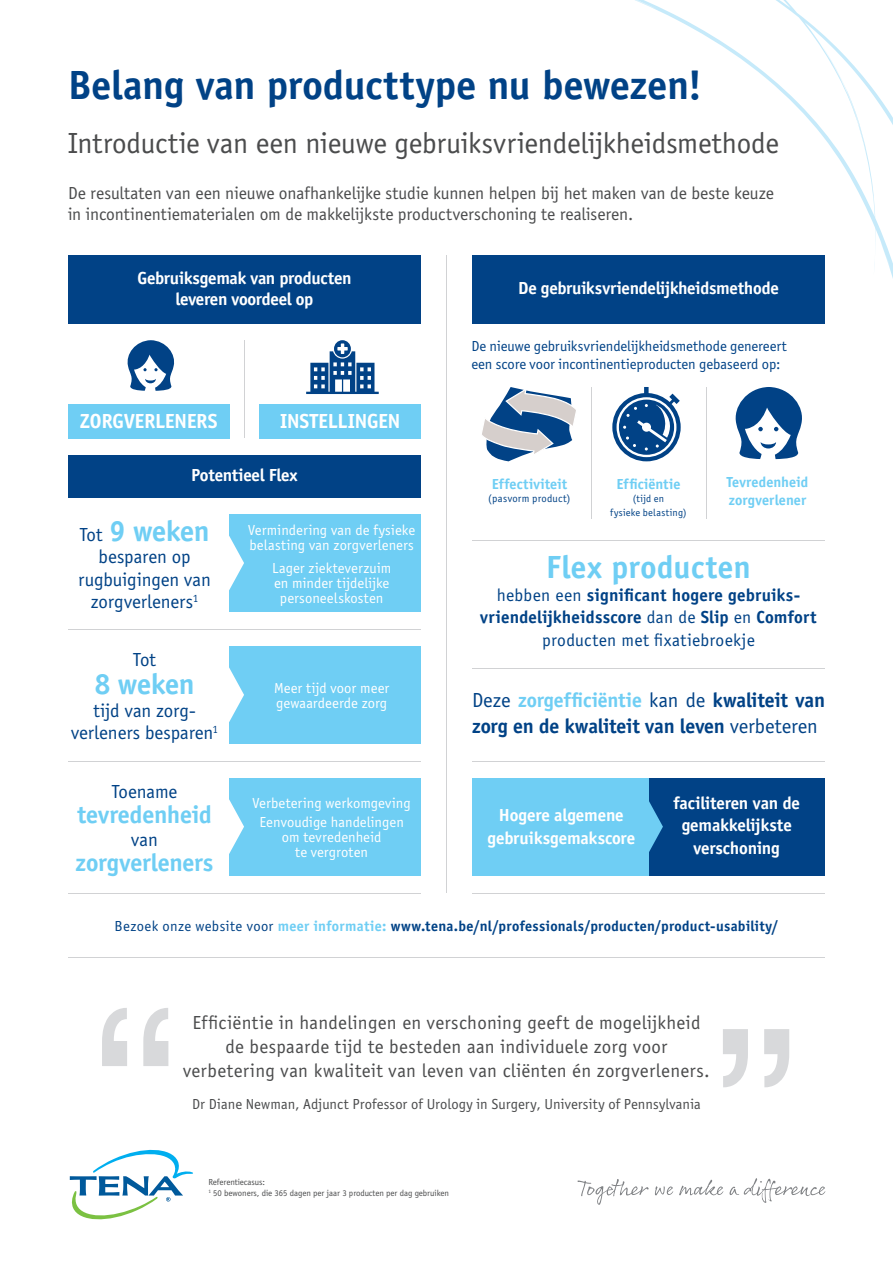
<style>
.page{position:relative;width:893px;height:1263px;background:#fff}
.page>*{position:absolute;margin:0;border:0;box-sizing:border-box;transform-origin:0 0}
.t1{font:700 42px "Officina Sans";color:#014286}
.t2{font:700 33px "Officina Sans";letter-spacing:.015em;color:#6fcef4}
.t3{font:30px "Officina Sans";letter-spacing:-.005em;color:#4b4c4d}
.t4{font:700 30px "Officina Sans";letter-spacing:-.01em;color:#6fcef4}
.t5{font:700 25.5px "Officina Sans";letter-spacing:-.005em;color:#6fcef4}
.t6{font:700 21px/25.5px "Officina Sans";letter-spacing:-.005em;color:#014286}
.t7{font:700 21px "Officina Sans";color:#fff}
.t8{font:19.5px/24px "Officina Sans";letter-spacing:.02em;color:#4b4c4d;text-align:center}
.t9{font:19.5px/22.5px "Officina Sans";letter-spacing:-.005em;color:#014286;text-align:center}
.t10{font:700 18px/22.5px "Officina Sans";letter-spacing:-.01em;color:#fff;text-align:center}
.t11{font:18px/21px "Officina Sans";color:#4b4c4d}
.t12{font:700 18px/22.5px "Officina Sans";letter-spacing:.015em;color:#014286;text-align:center}
.t13{font:15px/15px "Officina Sans";letter-spacing:.005em;color:#fff;text-align:center}
.t14{font:15px/18px "Officina Sans";letter-spacing:-.005em;color:#014286}
.t15{font:700 15px "Officina Sans";letter-spacing:.02em;color:#014286}
.t16{font:15px "Officina Sans";letter-spacing:.005em;color:#4b4c4d}
.t17{font:700 15px/18px "Officina Sans";letter-spacing:.005em;color:#6fcef4}
.t18{font:10.95px "Officina Sans";letter-spacing:.02em;color:#014286}
.t19{font:10.5px/13.5px "Officina Sans";letter-spacing:.025em;color:#014286;text-align:center}
.t20{font:9px/10.8px "Officina Sans";color:#4b4c4d}
.s1{font-weight:400;font-size:19.5px;color:#014286}
.s2{font-weight:400}
.s3{color:#6fcef4}
</style>
<div class="page">
<div style="left:68px;top:255px;width:353px;height:68px;background:#014286"></div>
<div style="left:68px;top:455px;width:353px;height:42px;background:#014286"></div>
<hr style="left:472px;top:540px;width:353px;height:1px;background:#d1d2d4">
<hr style="left:472px;top:668px;width:353px;height:1px;background:#d1d2d4">
<hr style="left:472px;top:761px;width:353px;height:1px;background:#d1d2d4">
<hr style="left:68px;top:893px;width:353px;height:1px;background:#d1d2d4">
<hr style="left:472px;top:893px;width:353px;height:1px;background:#d1d2d4">
<hr style="left:68px;top:957px;width:757px;height:1px;background:#d1d2d4">
<div style="left:68px;top:404px;width:162px;height:34px;background:#6fcef4"></div>
<div style="left:259px;top:404px;width:162px;height:34px;background:#6fcef4"></div>
<svg style="left:69px;top:1149px;width:124px;height:71px"></svg>
<hr style="left:446px;top:255px;width:1px;height:638px;background:#d1d2d4">
<hr style="left:244px;top:340px;width:1px;height:98px;background:#d1d2d4">
<hr style="left:68px;top:629px;width:353px;height:1px;background:#d1d2d4">
<hr style="left:68px;top:761px;width:353px;height:1px;background:#d1d2d4">
<hr style="left:591px;top:387px;width:1px;height:132px;background:#d1d2d4">
<hr style="left:706px;top:387px;width:1px;height:132px;background:#d1d2d4">
<svg style="left:127px;top:340px;width:48px;height:51px"></svg>
<svg style="left:735px;top:387px;width:67px;height:73px"></svg>
<svg style="left:612px;top:387px;width:69px;height:74px"></svg>
<svg style="left:723px;top:1029px;width:66px;height:58px"></svg>
<svg style="left:529px;top:0;width:364px;height:324px"></svg>
<svg style="left:577px;top:1179px;width:72px;height:26px"></svg>
<svg style="left:655px;top:1186px;width:18px;height:9px"></svg>
<svg style="left:679px;top:1179px;width:44px;height:16px"></svg>
<svg style="left:729px;top:1178px;width:96px;height:25px"></svg>
<div style="left:230px;top:778px;width:191px;height:98px;background:#6fcef4"></div>
<svg style="left:229px;top:799px;width:15px;height:55px"></svg>
<div style="left:230px;top:646px;width:191px;height:98px;background:#6fcef4"></div>
<svg style="left:229px;top:668px;width:15px;height:54px"></svg>
<div style="left:648px;top:778px;width:177px;height:98px;background:#014286"></div>
<div style="left:472px;top:778px;width:176px;height:98px;background:#6fcef4"></div>
<svg style="left:648px;top:799px;width:15px;height:55px"></svg>
<svg style="left:306px;top:340px;width:73px;height:54px"></svg>
<svg style="left:482px;top:387px;width:94px;height:74px"></svg>
<div style="left:472px;top:255px;width:353px;height:68px;background:#014286"></div>
<div style="left:230px;top:514px;width:191px;height:98px;background:#6fcef4"></div>
<svg style="left:229px;top:536px;width:15px;height:54px"></svg>
<svg style="left:102px;top:1008px;width:66px;height:58px"></svg>
<h1 class="t1" style="left:68px;top:60px;width:636px">Belang van producttype nu bewezen!</h1>
<h3 class="t3" style="left:68px;top:126px;width:712px">Introductie van een nieuwe gebruiksvriendelijkheidsmethode</h3>
<p class="t11" style="left:68px;top:183px;width:707px">De resultaten van een nieuwe onafhankelijke studie kunnen helpen bij het maken van de beste keuze in incontinentiematerialen om de makkelijkste productverschoning te realiseren.</p>
<p class="t10" style="left:138px;top:267px;width:215px;line-height:21px">Gebruiksgemak van producten leveren voordeel op</p>
<h3 class="t7" style="left:80px;top:408px;width:139px">ZORGVERLENERS</h3>
<h3 class="t7" style="left:280px;top:408px;width:122px">INSTELLINGEN</h3>
<p class="t10" style="left:191px;top:464px;width:108px">Potentieel Flex</p>
<h3 class="t4" style="left:80px;top:513px;width:131px"><span class="s1">Tot</span> 9 weken</h3>
<h3 class="t9" style="left:78px;top:546px;width:134px">besparen op rugbuigingen van zorgverleners<sup>1</sup></h3>
<h3 class="t9" style="left:133px;top:648px;width:24px">Tot</h3>
<h3 class="t4" style="left:95px;top:666px;width:101px">8 weken</h3>
<h3 class="t9" style="left:71px;top:699px;width:148px">tijd van zorg&shy;verleners besparen<sup>1</sup></h3>
<h3 class="t9" style="left:112px;top:780px;width:67px">Toename</h3>
<h3 class="t5" style="left:77px;top:799px;width:136px">tevredenheid</h3>
<h3 class="t9" style="left:131px;top:828px;width:28px">van</h3>
<h3 class="t5" style="left:76px;top:847px;width:139px">zorgverleners</h3>
<p class="t13" style="left:248px;top:523px;width:168px;text-align:left">Vermindering van de fysieke belasting van zorgverleners</p>
<p class="t13" style="left:272px;top:560px;width:121px">Lager ziekteverzuim en minder tijdelijke personeelskosten</p>
<p class="t13" style="left:274px;top:681px;width:117px;text-align:left">Meer tijd voor meer gewaardeerde zorg</p>
<p class="t13" style="left:253px;top:794px;width:160px;line-height:19.2px">Verbetering werkomgeving<br>Eenvoudige handelingen</p>
<p class="t13" style="left:282px;top:830px;width:101px">om tevredenheid te vergroten</p>
<p class="t10" style="left:518px;top:277px;width:262px">De gebruiksvriendelijkheidsmethode</p>
<p class="t14" style="left:471px;top:337px;width:317px">De nieuwe gebruiksvriendelijkheidsmethode genereert een score voor incontinentieproducten gebaseerd op:</p>
<p class="t17" style="left:492px;top:474px;width:77px">Effectiviteit</p>
<p class="t18" style="left:488px;top:492px;width:84px">(pasvorm product)</p>
<p class="t17" style="left:617px;top:474px;width:65px">Efficiëntie</p>
<p class="t19" style="left:610px;top:492px;width:78px">(tijd en<br>fysieke belasting)</p>
<p class="t17" style="left:727px;top:473px;width:83px">Tevredenheid zorgverlener</p>
<h2 class="t2" style="left:546px;top:547px;width:206px">Flex producten</h2>
<p class="t12" style="left:480px;top:583px;width:338px"><span class="s2">hebben een</span> significant hogere gebruiks&shy;vriendelijkheidsscore <span class="s2">dan de</span> Slip <span class="s2">en</span> Comfort <span class="s2">producten met fixatiebroekje</span></p>
<h3 class="t6" style="left:472px;top:687px;width:354px"><span class="s2">Deze</span> <span class="s3">zorgefficiëntie</span> <span class="s2">kan de</span> kwaliteit van zorg en de kwaliteit van leven <span class="s2">verbeteren</span></h3>
<p class="t10" style="left:487px;top:804px;width:149px">Hogere algemene gebruiksgemakscore</p>
<p class="t10" style="left:673px;top:791px;width:128px">faciliteren van de gemakkelijkste verschoning</p>
<p class="t15" style="left:115px;top:916px;width:665px"><span class="s2">Bezoek onze website voor</span> <span class="s3">meer informatie:</span> www.tena.be/nl/professionals/producten/product-usability/</p>
<h3 class="t8" style="left:183px;top:1010px;width:528px">Efficiëntie in handelingen en verschoning geeft de mogelijkheid de bespaarde tijd te besteden aan individuele zorg voor verbetering van kwaliteit van leven van cliënten én zorgverleners.</h3>
<p class="t16" style="left:192px;top:1096px;width:510px">Dr Diane Newman, Adjunct Professor of Urology in Surgery, University of Pennsylvania</p>
<p class="t20" style="left:208px;top:1176px;width:242px">Referentiecasus:<br><sup>1</sup> 50 bewoners, die 365 dagen per jaar 3 producten per dag gebruiken</p>
</div>
